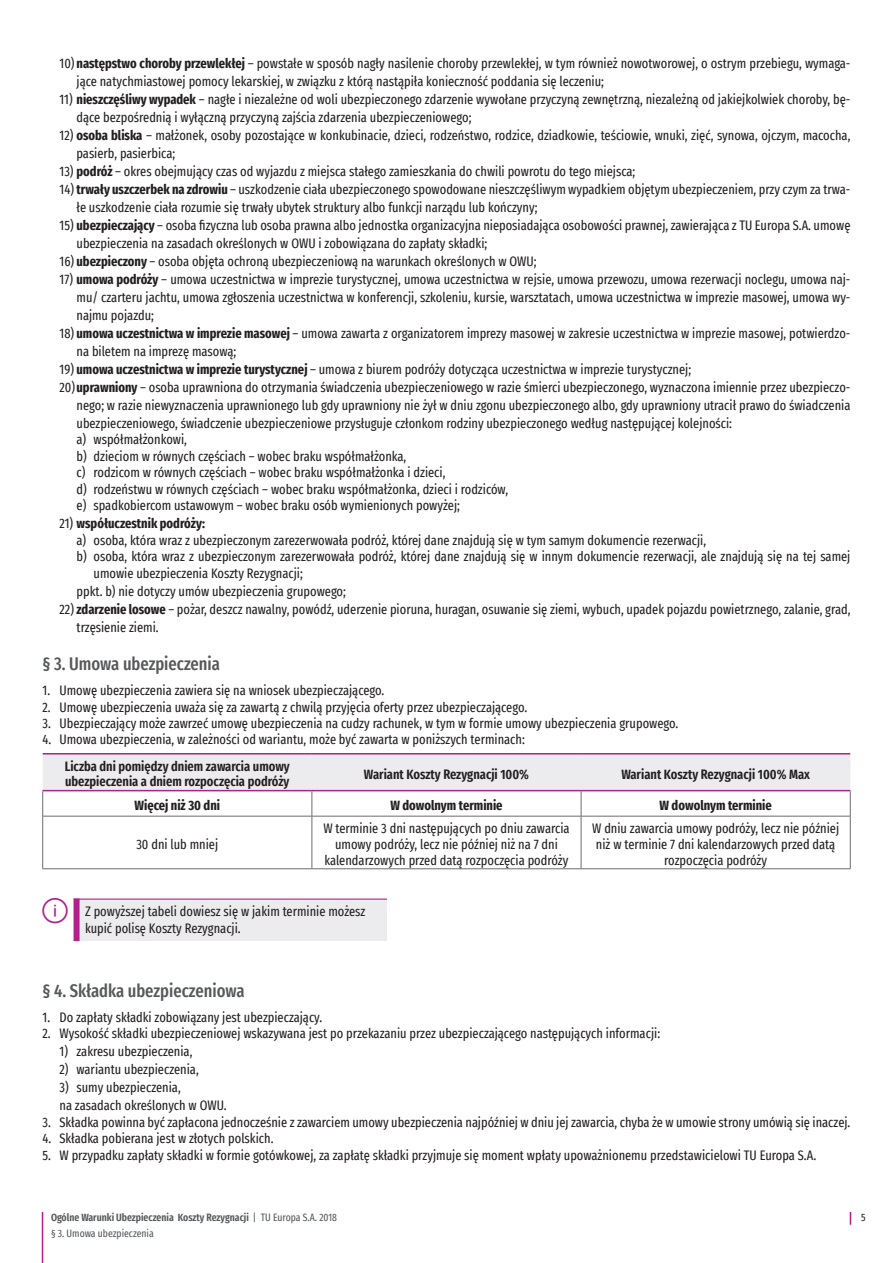
<style>
.page{position:relative;width:893px;height:1263px;background:#fff}
.page>*{position:absolute;margin:0;border:0;box-sizing:border-box;transform-origin:0 0}
.t1{font:500 extra-condensed 18px "Fira Sans";color:#57585a}
.t2{font:extra-condensed 13.5px/18px "Fira Sans";color:#231f20}
.t3{font:600 extra-condensed 13.5px/15.8px "Fira Sans";color:#231f20}
.t4{font:700 extra-condensed 13.5px "Fira Sans";color:#231f20}
.t5{font:600 extra-condensed 10.5px "Fira Sans";color:#57585a}
.t6{font:extra-condensed 10.5px "Fira Sans";color:#57585a}
.t7{font:extra-condensed 10.5px "Fira Sans";color:#231f20}
.s1{font-weight:700}
.s2{font-weight:400}
</style>
<div class="page">
<svg style="left:850px;top:1212px;width:1px;height:13px"></svg>
<hr style="left:42px;top:1212px;width:1px;height:51px;background:#b41e8d">
<div style="left:77px;top:899px;width:310px;height:42px;background:#ececee"></div>
<div style="left:74px;top:898px;width:6px;height:43px;background:#b41e8d"></div>
<hr style="left:74px;top:898px;width:313px;height:2px;background:#b41e8d">
<hr style="left:43px;top:816px;width:269px;height:1px;background:#6c6d70">
<hr style="left:312px;top:816px;width:269px;height:1px;background:#6c6d70">
<hr style="left:312px;top:816px;width:1px;height:52px;background:#6c6d70">
<hr style="left:581px;top:816px;width:269px;height:1px;background:#6c6d70">
<hr style="left:581px;top:816px;width:1px;height:52px;background:#6c6d70">
<svg style="left:42px;top:754px;width:809px;height:62px"></svg>
<hr style="left:42px;top:816px;width:1px;height:52px;background:#6c6d70">
<hr style="left:850px;top:816px;width:1px;height:52px;background:#6c6d70">
<hr style="left:43px;top:868px;width:269px;height:1px;background:#6c6d70">
<hr style="left:312px;top:868px;width:269px;height:1px;background:#6c6d70">
<hr style="left:581px;top:868px;width:269px;height:1px;background:#6c6d70">
<hr style="left:43px;top:753px;width:269px;height:1px;background:#b41e8d">
<hr style="left:312px;top:753px;width:269px;height:1px;background:#b41e8d">
<hr style="left:581px;top:753px;width:269px;height:1px;background:#b41e8d">
<hr style="left:43px;top:790px;width:269px;height:1px;background:#b41e8d">
<hr style="left:312px;top:790px;width:269px;height:1px;background:#b41e8d">
<hr style="left:581px;top:790px;width:269px;height:1px;background:#b41e8d">
<p class="t2" style="left:77px;top:54px;width:775px;text-indent:-17px">10) <span class="s1">następstwo choroby przewlekłej</span> – powstałe w sposób nagły nasilenie choroby przewlekłej, w tym również nowotworowej, o ostrym przebiegu, wymaga&shy;jące natychmiastowej pomocy lekarskiej, w związku z którą nastąpiła konieczność poddania się leczeniu;</p>
<p class="t2" style="left:77px;top:90px;width:775px;text-indent:-17px">11) <span class="s1">nieszczęśliwy wypadek</span> – nagłe i niezależne od woli ubezpieczonego zdarzenie wywołane przyczyną zewnętrzną, niezależną od jakiejkolwiek choroby, bę&shy;dące bezpośrednią i wyłączną przyczyną zajścia zdarzenia ubezpieczeniowego;</p>
<p class="t2" style="left:77px;top:126px;width:775px;text-indent:-17px">12) <span class="s1">osoba bliska</span> – małżonek, osoby pozostające w konkubinacie, dzieci, rodzeństwo, rodzice, dziadkowie, teściowie, wnuki, zięć, synowa, ojczym, macocha, pasierb, pasierbica;</p>
<p class="t2" style="left:60px;top:162px;width:577px">13) <span class="s1">podróż</span> – okres obejmujący czas od wyjazdu z miejsca stałego zamieszkania do chwili powrotu do tego miejsca;</p>
<p class="t2" style="left:77px;top:180px;width:775px;text-indent:-17px">14) <span class="s1">trwały uszczerbek na zdrowiu</span> – uszkodzenie ciała ubezpieczonego spowodowane nieszczęśliwym wypadkiem objętym ubezpieczeniem, przy czym za trwa&shy;łe uszkodzenie ciała rozumie się trwały ubytek struktury albo funkcji narządu lub kończyny;</p>
<p class="t2" style="left:77px;top:216px;width:775px;text-indent:-17px">15) <span class="s1">ubezpieczający</span> – osoba fizyczna lub osoba prawna albo jednostka organizacyjna nieposiadająca osobowości prawnej, zawierająca z TU Europa S.A. umowę ubezpieczenia na zasadach określonych w OWU i zobowiązana do zapłaty składki;</p>
<p class="t2" style="left:60px;top:252px;width:479px">16) <span class="s1">ubezpieczony</span> – osoba objęta ochroną ubezpieczeniową na warunkach określonych w OWU;</p>
<p class="t2" style="left:77px;top:270px;width:775px;text-align:justify;text-indent:-17px">17) <span class="s1">umowa podróży</span> – umowa uczestnictwa w imprezie turystycznej, umowa uczestnictwa w rejsie, umowa przewozu, umowa rezerwacji noclegu, umowa naj&shy;mu/ czarteru jachtu, umowa zgłoszenia uczestnictwa w konferencji, szkoleniu, kursie, warsztatach, umowa uczestnictwa w imprezie masowej, umowa wy&shy;najmu pojazdu;</p>
<p class="t2" style="left:77px;top:324px;width:775px;text-indent:-17px">18) <span class="s1">umowa uczestnictwa w imprezie masowej</span> – umowa zawarta z organizatorem imprezy masowej w zakresie uczestnictwa w imprezie masowej, potwierdzo&shy;na biletem na imprezę masową;</p>
<p class="t2" style="left:60px;top:360px;width:633px">19) <span class="s1">umowa uczestnictwa w imprezie turystycznej</span> – umowa z biurem podróży dotycząca uczestnictwa w imprezie turystycznej;</p>
<p class="t2" style="left:60px;top:378px;width:792px">20)<span class="s1">uprawniony</span> – osoba uprawniona do otrzymania świadczenia ubezpieczeniowego w razie śmierci ubezpieczonego, wyznaczona imiennie przez ubezpieczo-</p>
<p class="t2" style="left:77px;top:396px;width:775px">nego; w razie niewyznaczenia uprawnionego lub gdy uprawniony nie żył w dniu zgonu ubezpieczonego albo, gdy uprawniony utracił prawo do świadczenia</p>
<p class="t2" style="left:77px;top:414px;width:657px">ubezpieczeniowego, świadczenie ubezpieczeniowe przysługuje członkom rodziny ubezpieczonego według następującej kolejności:</p>
<p class="t2" style="left:77px;top:431px;width:433px;line-height:16.5px">a) współmałżonkowi,<br>b) dzieciom w równych częściach – wobec braku współmałżonka,<br>c) rodzicom w równych częściach – wobec braku współmałżonka i dzieci,<br>d) rodzeństwu w równych częściach – wobec braku współmałżonka, dzieci i rodziców, e) spadkobiercom ustawowym – wobec braku osób wymienionych powyżej;</p>
<p class="t4" style="left:60px;top:512px;width:147px"><span class="s2">21)</span> współuczestnik podróży:</p>
<p class="t2" style="left:77px;top:531px;width:631px">a) osoba, która wraz z ubezpieczonym zarezerwowała podróż, której dane znajdują się w tym samym dokumencie rezerwacji,</p>
<p class="t2" style="left:77px;top:547px;width:775px">b) osoba, która wraz z ubezpieczonym zarezerwowała podróż, której dane znajdują się w innym dokumencie rezerwacji, ale znajdują się na tej samej</p>
<p class="t2" style="left:94px;top:564px;width:211px">umowie ubezpieczenia Koszty Rezygnacji;</p>
<p class="t2" style="left:77px;top:582px;width:271px">ppkt. b) nie dotyczy umów ubezpieczenia grupowego;</p>
<p class="t2" style="left:77px;top:600px;width:775px;text-indent:-17px">22) <span class="s1">zdarzenie losowe</span> – pożar, deszcz nawalny, powódź, uderzenie pioruna, huragan, osuwanie się ziemi, wybuch, upadek pojazdu powietrznego, zalanie, grad, trzęsienie ziemi.</p>
<h1 class="t1" style="left:43px;top:649px;width:179px">§ 3. Umowa ubezpieczenia</h1>
<p class="t2" style="left:43px;top:681px;width:343px">1. Umowę ubezpieczenia zawiera się na wniosek ubezpieczającego.</p>
<p class="t2" style="left:43px;top:697px;width:486px">2. Umowę ubezpieczenia uważa się za zawartą z chwilą przyjęcia oferty przez ubezpieczającego.</p>
<p class="t2" style="left:43px;top:714px;width:637px">3. Ubezpieczający może zawrzeć umowę ubezpieczenia na cudzy rachunek, w tym w formie umowy ubezpieczenia grupowego.</p>
<p class="t2" style="left:43px;top:730px;width:484px">4. Umowa ubezpieczenia, w zależności od wariantu, może być zawarta w poniższych terminach:</p>
<p class="t3" style="left:65px;top:757px;width:227px">Liczba dni pomiędzy dniem zawarcia umowy ubezpieczenia a dniem rozpoczęcia podróży</p>
<p class="t3" style="left:364px;top:765px;width:167px">Wariant Koszty Rezygnacji 100%</p>
<p class="t3" style="left:621px;top:765px;width:190px">Wariant Koszty Rezygnacji 100% Max</p>
<p class="t4" style="left:134px;top:794px;width:87px">Więcej niż 30 dni</p>
<p class="t4" style="left:390px;top:794px;width:114px">W dowolnym terminie</p>
<p class="t4" style="left:659px;top:794px;width:114px">W dowolnym terminie</p>
<p class="t2" style="left:136px;top:835px;width:83px">30 dni lub mniej</p>
<p class="t2" style="left:323px;top:820px;width:248px;line-height:15.8px;text-align:center">W terminie 3 dni następujących po dniu zawarcia umowy podróży, lecz nie później niż na 7 dni kalendarzowych przed datą rozpoczęcia podróży</p>
<p class="t2" style="left:592px;top:820px;width:248px;line-height:15.8px;text-align:center">W dniu zawarcia umowy podróży, lecz nie później niż w terminie 7 dni kalendarzowych przed datą rozpoczęcia podróży</p>
<p class="t2" style="left:85px;top:902px;width:282px;line-height:17.2px">Z powyższej tabeli dowiesz się w jakim terminie możesz kupić polisę Koszty Rezygnacji.</p>
<h1 class="t1" style="left:43px;top:976px;width:204px">§ 4. Składka ubezpieczeniowa</h1>
<p class="t2" style="left:43px;top:1008px;width:281px">1. Do zapłaty składki zobowiązany jest ubezpieczający.</p>
<p class="t2" style="left:43px;top:1024px;width:619px">2. Wysokość składki ubezpieczeniowej wskazywana jest po przekazaniu przez ubezpieczającego następujących informacji:</p>
<p class="t2" style="left:60px;top:1042px;width:134px">1) zakresu ubezpieczenia,</p>
<p class="t2" style="left:60px;top:1060px;width:141px">2) wariantu ubezpieczenia,</p>
<p class="t2" style="left:60px;top:1078px;width:169px">3) sumy ubezpieczenia,<br>na zasadach określonych w OWU.</p>
<p class="t2" style="left:43px;top:1113px;width:809px">3. Składka powinna być zapłacona jednocześnie z zawarciem umowy ubezpieczenia najpóźniej w dniu jej zawarcia, chyba że w umowie strony umówią się inaczej.</p>
<p class="t2" style="left:43px;top:1129px;width:232px">4. Składka pobierana jest w złotych polskich.</p>
<p class="t2" style="left:43px;top:1146px;width:775px">5. W przypadku zapłaty składki w formie gotówkowej, za zapłatę składki przyjmuje się moment wpłaty upoważnionemu przedstawicielowi TU Europa S.A.</p>
<p class="t5" style="left:51px;top:1209px;width:287px">Ogólne Warunki Ubezpieczenia Koszty Rezygnacji <span class="s2">| TU Europa S.A. 2018</span></p>
<p class="t7" style="left:861px;top:1210px;width:6px">5</p>
<p class="t6" style="left:51px;top:1225px;width:104px">§ 3. Umowa ubezpieczenia</p>
</div>
